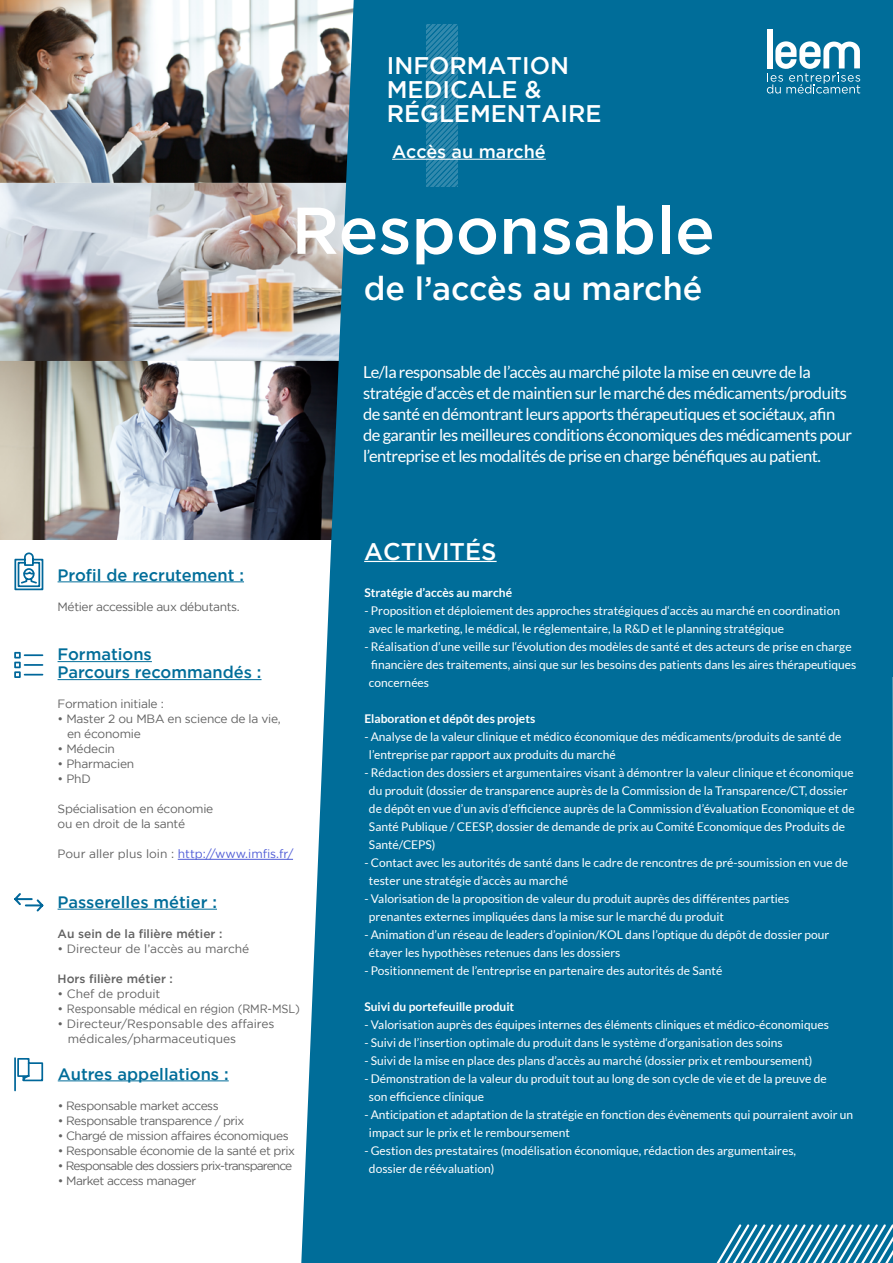
<style>
.page{position:relative;width:893px;height:1263px;background:#fff}
.page>*{position:absolute;margin:0;border:0;box-sizing:border-box;transform-origin:0 0}
.t1{font:500 66px "Gotham";color:#fff}
.t2{font:500 32.4px "Gotham";color:#fff}
.t3{font:500 24px/24px "Gotham";color:#fff}
.t4{font:500 18px "Gotham";color:#fff}
.t5{font:16.5px/21px "Lato";letter-spacing:-.03em;color:#fff}
.t6{font:500 16.5px/18px "Gotham";color:#006d99}
.t7{font:12px/18px "Lato";color:#fff}
.t8{font:12px/15px "Gotham";letter-spacing:-.02em;color:#626262}
.t9{font:12px "Gotham";letter-spacing:-.04em;color:#626262}
.t10{font:12px/15px "Gotham";color:#626262}
.t11{font:700 12px "Lato";color:#fff}
.t12{font:500 12px "Gotham";color:#626262}
.t13{font:12px "Gotham";letter-spacing:-.07em;color:#626262}
.t14{font:12px "Gotham";color:#4f5cd6}
.s1{color:#626262}
</style>
<div class="page">
<img style="left:0;top:361px;width:301px;height:178px">
<img style="left:0;top:183px;width:301px;height:178px">
<img style="left:0;top:0;width:301px;height:183px">
<div style="left:301px;top:0;width:592px;height:1263px;background:#006d99"></div>
<hr style="left:364px;top:561px;width:133px;height:1px;background:#fff">
<hr style="left:392px;top:159px;width:154px;height:1px;background:#fff">
<hr style="left:58px;top:581px;width:186px;height:1px;background:#006d99">
<hr style="left:58px;top:661px;width:94px;height:1px;background:#006d99">
<hr style="left:58px;top:679px;width:204px;height:1px;background:#006d99">
<hr style="left:178px;top:859px;width:115px;height:1px;background:#4f5cd6">
<hr style="left:58px;top:909px;width:159px;height:1px;background:#006d99">
<hr style="left:58px;top:1080px;width:171px;height:1px;background:#006d99">
<div style="left:654px;top:670px;width:239px;height:593px;background:#006d99"></div>
<div style="left:767px;top:29px;width:6px;height:39px;background:#fff"></div>
<svg style="left:767px;top:41px;width:93px;height:53px"></svg>
<svg style="left:427px;top:24px;width:31px;height:163px;background:#2481a7"></svg>
<svg style="left:14px;top:652px;width:29px;height:26px"></svg>
<svg style="left:14px;top:893px;width:29px;height:18px"></svg>
<svg style="left:14px;top:1057px;width:29px;height:34px"></svg>
<svg style="left:14px;top:552px;width:29px;height:38px"></svg>
<h3 class="t3" style="left:387px;top:54px;width:216px">INFORMATION<br>MEDICALE &amp;<br>RÉGLEMENTAIRE</h3>
<h3 class="t4" style="left:392px;top:140px;width:155px">Accès au marché</h3>
<h1 class="t1" style="left:291px;top:187px;width:425px">Responsable</h1>
<h2 class="t2" style="left:364px;top:267px;width:340px">de l’accès au marché</h2>
<p class="t5" style="left:363px;top:361px;width:490px">Le/la responsable de l’accès au marché pilote la mise en œuvre de la stratégie d‘accès et de maintien sur le marché des médicaments/produits de santé en démontrant leurs apports thérapeutiques et sociétaux, afin de garantir les meilleures conditions économiques des médicaments pour l’entreprise et les modalités de prise en charge bénéfiques au patient.</p>
<h3 class="t6" style="left:58px;top:566px;width:188px">Profil de recrutement :</h3>
<p class="t8" style="left:58px;top:599px;width:184px">Métier accessible aux débutants.</p>
<h3 class="t6" style="left:58px;top:645px;width:205px">Formations<br>Parcours recommandés :</h3>
<p class="t8" style="left:58px;top:696px;width:108px">Formation initiale :</p>
<p class="t8" style="left:67px;top:711px;width:215px;text-indent:-9px">• Master 2 ou MBA en science de la vie, en économie</p>
<p class="t8" style="left:58px;top:741px;width:59px">• Médecin</p>
<p class="t8" style="left:58px;top:756px;width:78px">• Pharmacien</p>
<p class="t8" style="left:58px;top:771px;width:35px">• PhD</p>
<p class="t8" style="left:58px;top:801px;width:157px">Spécialisation en économie ou en droit de la santé</p>
<p class="t14" style="left:58px;top:846px;width:237px"><span class="s1">Pour aller plus loin :</span> http://www.imfis.fr/</p>
<h3 class="t6" style="left:58px;top:893px;width:161px">Passerelles métier :</h3>
<p class="t12" style="left:58px;top:926px;width:166px">Au sein de la filière métier :</p>
<p class="t10" style="left:58px;top:941px;width:193px">• Directeur de l’accès au marché</p>
<p class="t12" style="left:58px;top:971px;width:117px">Hors filière métier :</p>
<p class="t10" style="left:58px;top:986px;width:104px">• Chef de produit</p>
<p class="t8" style="left:58px;top:1001px;width:244px">• Responsable médical en région (RMR-MSL)</p>
<p class="t10" style="left:68px;top:1016px;width:208px;text-indent:-10px">• Directeur/Responsable des affaires médicales/pharmaceutiques</p>
<h3 class="t6" style="left:58px;top:1064px;width:172px">Autres appellations :</h3>
<p class="t9" style="left:58px;top:1098px;width:162px">• Responsable market access</p>
<p class="t9" style="left:58px;top:1113px;width:188px">• Responsable transparence / prix</p>
<p class="t9" style="left:58px;top:1128px;width:232px">• Chargé de mission affaires économiques</p>
<p class="t9" style="left:58px;top:1143px;width:239px">• Responsable économie de la santé et prix</p>
<p class="t13" style="left:58px;top:1158px;width:236px">• Responsable des dossiers prix-transparence</p>
<p class="t9" style="left:58px;top:1173px;width:140px">• Market access manager</p>
<h3 class="t3" style="left:364px;top:539px;width:134px">ACTIVITÉS</h3>
<p class="t11" style="left:364px;top:586px;width:149px">Stratégie d’accès au marché</p>
<p class="t7" style="left:369px;top:601px;width:473px;text-indent:-5px">- Proposition et déploiement des approches stratégiques d‘accès au marché en coordination avec le marketing, le médical, le réglementaire, la R&amp;D et le planning stratégique</p>
<p class="t7" style="left:369px;top:637px;width:489px;text-indent:-5px">- Réalisation d’une veille sur l‘évolution des modèles de santé et des acteurs de prise en charge financière des traitements, ainsi que sur les besoins des patients dans les aires thérapeutiques concernées</p>
<p class="t11" style="left:364px;top:712px;width:172px">Elaboration et dépôt des projets</p>
<p class="t7" style="left:369px;top:727px;width:474px;text-indent:-5px">- Analyse de la valeur clinique et médico économique des médicaments/produits de santé de l’entreprise par rapport aux produits du marché</p>
<p class="t7" style="left:369px;top:763px;width:487px;text-indent:-5px">- Rédaction des dossiers et argumentaires visant à démontrer la valeur clinique et économique du produit (dossier de transparence auprès de la Commission de la Transparence/CT, dossier de dépôt en vue d’un avis d’efficience auprès de la Commission d’évaluation Economique et de Santé Publique / CEESP, dossier de demande de prix au Comité Economique des Produits de Santé/CEPS)</p>
<p class="t7" style="left:369px;top:853px;width:481px;text-indent:-5px">- Contact avec les autorités de santé dans le cadre de rencontres de pré-soumission en vue de tester une stratégie d’accès au marché</p>
<p class="t7" style="left:369px;top:889px;width:422px;text-indent:-5px">- Valorisation de la proposition de valeur du produit auprès des différentes parties prenantes externes impliquées dans la mise sur le marché du produit</p>
<p class="t7" style="left:369px;top:925px;width:462px;text-indent:-5px">- Animation d’un réseau de leaders d’opinion/KOL dans l’optique du dépôt de dossier pour étayer les hypothèses retenues dans les dossiers</p>
<p class="t7" style="left:364px;top:961px;width:359px">- Positionnement de l’entreprise en partenaire des autorités de Santé</p>
<p class="t11" style="left:364px;top:1000px;width:151px">Suivi du portefeuille produit</p>
<p class="t7" style="left:364px;top:1015px;width:466px">- Valorisation auprès des équipes internes des éléments cliniques et médico-économiques</p>
<p class="t7" style="left:364px;top:1033px;width:420px">- Suivi de l’insertion optimale du produit dans le système d‘organisation des soins</p>
<p class="t7" style="left:364px;top:1051px;width:450px">- Suivi de la mise en place des plans d’accès au marché (dossier prix et remboursement)</p>
<p class="t7" style="left:369px;top:1069px;width:459px;text-indent:-5px">- Démonstration de la valeur du produit tout au long de son cycle de vie et de la preuve de son efficience clinique</p>
<p class="t7" style="left:369px;top:1105px;width:486px;text-indent:-5px">- Anticipation et adaptation de la stratégie en fonction des évènements qui pourraient avoir un impact sur le prix et le remboursement</p>
<p class="t7" style="left:369px;top:1141px;width:429px;text-indent:-5px">- Gestion des prestataires (modélisation économique, rédaction des argumentaires, dossier de réévaluation)</p>
</div>
